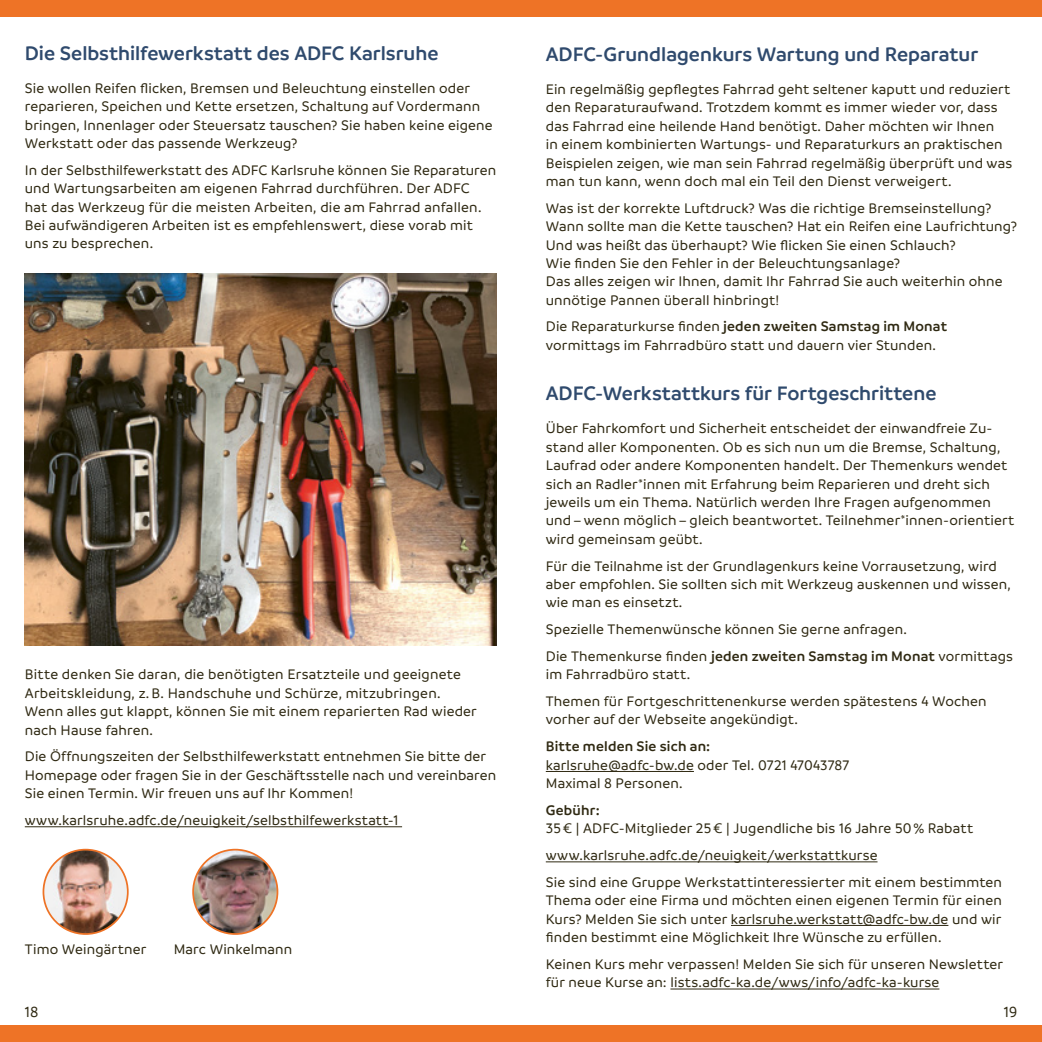
<style>
.page{position:relative;width:1042px;height:1042px;background:#fff}
.page>*{position:absolute;margin:0;border:0;box-sizing:border-box;transform-origin:0 0}
.t1{font:600 21px "Branding";color:#2f4a6d}
.t2{font:500 15.75px "Branding";color:#2f2912}
.t3{font:500 14.88px/18.4px "Branding";letter-spacing:.015em;color:#2f2912}
.t4{font:600 14.88px "Branding";letter-spacing:.015em;color:#2f2912}
.s1{font-weight:600}
</style>
<div class="page">
<div style="left:0;top:0;width:1042px;height:16px;background:#ee7326"></div>
<div style="left:0;top:1025px;width:1042px;height:17px;background:#ee7326"></div>
<hr style="left:25px;top:826px;width:377px;height:1px;background:#2f2912">
<hr style="left:546px;top:771px;width:148px;height:1px;background:#2f2912">
<hr style="left:546px;top:861px;width:331px;height:1px;background:#2f2912">
<hr style="left:731px;top:925px;width:217px;height:1px;background:#2f2912">
<hr style="left:670px;top:988px;width:269px;height:1px;background:#2f2912">
<img style="left:43px;top:849px;width:85px;height:85px;border-radius:42px">
<div style="left:43px;top:849px;width:86px;height:86px;border:2px solid #ee7326;border-radius:50%"></div>
<img style="left:193px;top:849px;width:84px;height:85px;border-radius:42px">
<div style="left:192px;top:849px;width:86px;height:86px;border:2px solid #ee7326;border-radius:50%"></div>
<img style="left:25px;top:273px;width:471px;height:372px">
<h1 class="t1" style="left:25px;top:41px;width:415px">Die Selbsthilfewerkstatt des ADFC Karlsruhe</h1>
<p class="t3" style="left:25px;top:79px;width:469px">Sie wollen Reifen flicken, Bremsen und Beleuchtung einstellen oder reparieren, Speichen und Kette ersetzen, Schaltung auf Vordermann bringen, Innenlager oder Steuersatz tauschen? Sie haben keine eigene Werkstatt oder das passende Werkzeug?</p>
<p class="t3" style="left:25px;top:161px;width:473px">In der Selbsthilfewerkstatt des ADFC Karlsruhe können Sie Reparaturen und Wartungsarbeiten am eigenen Fahrrad durchführen. Der ADFC<br>hat das Werkzeug für die meisten Arbeiten, die am Fahrrad anfallen.<br>Bei aufwändigeren Arbeiten ist es empfehlenswert, diese vorab mit uns zu besprechen.</p>
<p class="t3" style="left:25px;top:665px;width:453px">Bitte denken Sie daran, die benötigten Ersatzteile und geeignete Arbeitskleidung, z.B. Handschuhe und Schürze, mitzubringen.<br>Wenn alles gut klappt, können Sie mit einem reparierten Rad wieder nach Hause fahren.</p>
<p class="t3" style="left:25px;top:747px;width:473px">Die Öffnungszeiten der Selbsthilfewerkstatt entnehmen Sie bitte der<br>Homepage oder fragen Sie in der Geschäftsstelle nach und vereinbaren<br>Sie einen Termin. Wir freuen uns auf Ihr Kommen!</p>
<p class="t3" style="left:25px;top:811px;width:375px">www.karlsruhe.adfc.de/neuigkeit/selbsthilfewerkstatt-1</p>
<p class="t3" style="left:25px;top:940px;width:123px">Timo Weingärtner</p>
<p class="t3" style="left:174px;top:940px;width:120px">Marc Winkelmann</p>
<h1 class="t1" style="left:546px;top:42px;width:434px">ADFC-Grundlagenkurs Wartung und Reparatur</h1>
<p class="t3" style="left:546px;top:80px;width:468px">Ein regelmäßig gepflegtes Fahrrad geht seltener kaputt und reduziert den Reparaturaufwand. Trotzdem kommt es immer wieder vor, dass das Fahrrad eine heilende Hand benötigt. Daher möchten wir Ihnen<br>in einem kombinierten Wartungs- und Reparaturkurs an praktischen Beispielen zeigen, wie man sein Fahrrad regelmäßig überprüft und was man tun kann, wenn doch mal ein Teil den Dienst verweigert.</p>
<p class="t3" style="left:546px;top:199px;width:473px">Was ist der korrekte Luftdruck? Was die richtige Bremseinstellung?<br>Wann sollte man die Kette tauschen? Hat ein Reifen eine Laufrichtung?<br>Und was heißt das überhaupt? Wie flicken Sie einen Schlauch?<br>Wie finden Sie den Fehler in der Beleuchtungsanlage?<br>Das alles zeigen wir Ihnen, damit Ihr Fahrrad Sie auch weiterhin ohne unnötige Pannen überall hinbringt!</p>
<p class="t3" style="left:546px;top:317px;width:403px">Die Reparaturkurse finden <span class="s1">jeden zweiten Samstag im Monat </span>vormittags im Fahrradbüro statt und dauern vier Stunden.</p>
<h1 class="t1" style="left:546px;top:382px;width:392px">ADFC-Werkstattkurs für Fortgeschrittene</h1>
<p class="t3" style="left:546px;top:419px;width:470px">Über Fahrkomfort und Sicherheit entscheidet der einwandfreie Zu&shy;stand aller Komponenten. Ob es sich nun um die Bremse, Schaltung, Laufrad oder andere Komponenten handelt. Der Themenkurs wendet sich an Radler*innen mit Erfahrung beim Reparieren und dreht sich jeweils um ein Thema. Natürlich werden Ihre Fragen aufgenommen und–wenn möglich– gleich beantwortet. Teilnehmer*innen-orientiert wird gemeinsam geübt.</p>
<p class="t3" style="left:546px;top:556px;width:467px">Für die Teilnahme ist der Grundlagenkurs keine Vorrausetzung, wird aber empfohlen. Sie sollten sich mit Werkzeug auskennen und wissen, wie man es einsetzt.</p>
<p class="t3" style="left:546px;top:616px;width:469px;line-height:26.8px">Spezielle Themenwünsche können Sie gerne anfragen.<br>Die Themenkurse finden <span class="s1">jeden zweiten Samstag im Monat</span> vormittags</p>
<p class="t3" style="left:546px;top:661px;width:442px;line-height:26.8px">im Fahrradbüro statt.<br>Themen für Fortgeschrittenenkurse werden spätestens 4 Wochen</p>
<p class="t3" style="left:546px;top:710px;width:254px">vorher auf der Webseite angekündigt.</p>
<p class="t4" style="left:546px;top:738px;width:166px">Bitte melden Sie sich an:</p>
<p class="t3" style="left:546px;top:756px;width:305px">karlsruhe@adfc-bw.de oder Tel. 0721 47043787<br>Maximal 8 Personen.</p>
<p class="t4" style="left:546px;top:802px;width:55px">Gebühr:</p>
<p class="t3" style="left:546px;top:815px;width:458px;line-height:26.8px">35€ | ADFC-Mitglieder 25€ | Jugendliche bis 16 Jahre 50% Rabatt www.karlsruhe.adfc.de/neuigkeit/werkstattkurse<br>Sie sind eine Gruppe Werkstattinteressierter mit einem bestimmten</p>
<p class="t3" style="left:546px;top:891px;width:458px;text-align:justify">Thema oder eine Firma und möchten einen eigenen Termin für einen Kurs? Melden Sie sich unter karlsruhe.werkstatt@adfc-bw.de und wir finden bestimmt eine Möglichkeit Ihre Wünsche zu erfüllen.</p>
<p class="t3" style="left:546px;top:955px;width:459px">Keinen Kurs mehr verpassen! Melden Sie sich für unseren Newsletter für neue Kurse an: lists.adfc-ka.de/wws/info/adfc-ka-kurse</p>
<p class="t2" style="left:25px;top:1004px;width:15px">18</p>
<p class="t2" style="left:1003px;top:1004px;width:15px">19</p>
</div>
